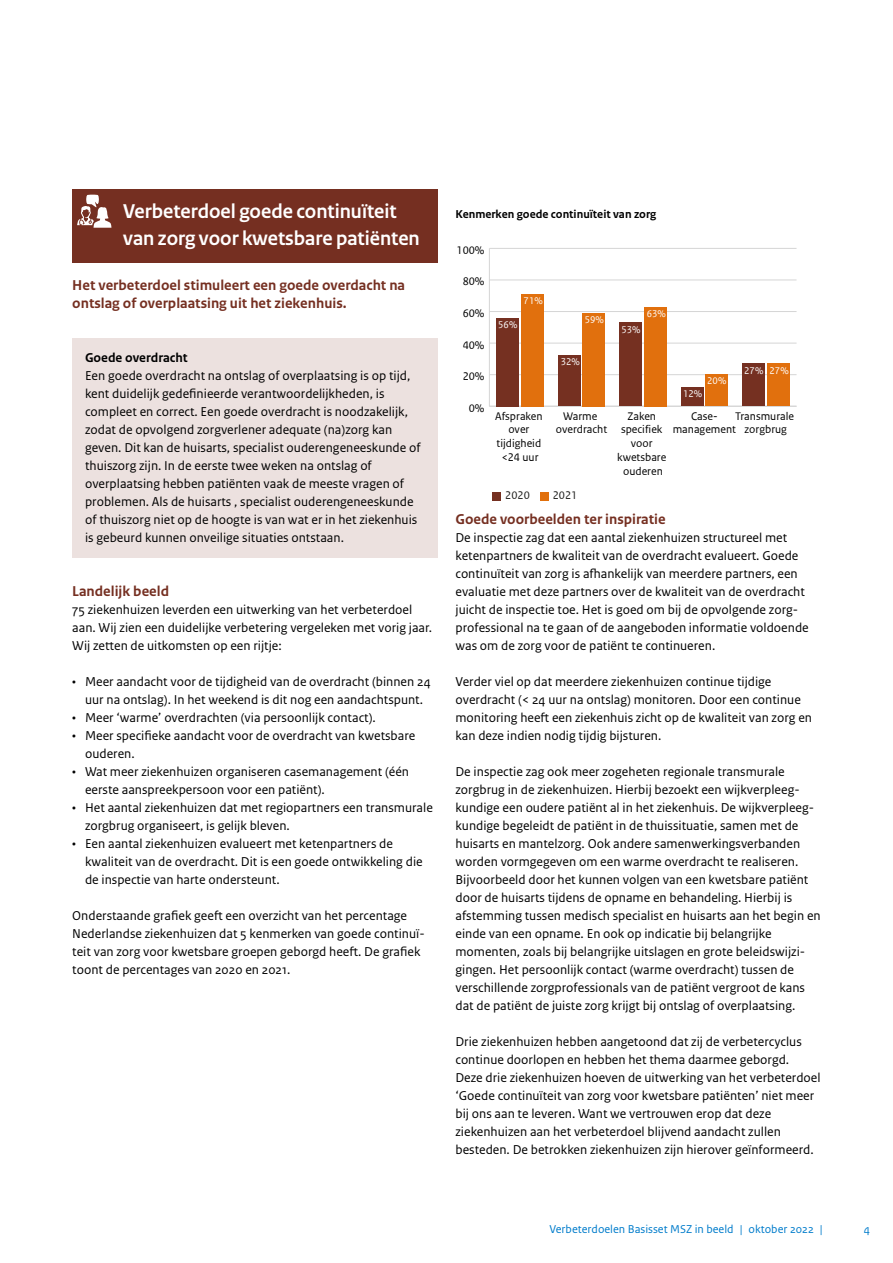
<style>
.page{position:relative;width:893px;height:1263px;background:#fff}
.page>*{position:absolute;margin:0;border:0;box-sizing:border-box;transform-origin:0 0}
.H2_04_RO_Paragraafko{font:700 21px/27px "Rijksoverheid Sans Heading";color:#fff}
.P_05_RO_Alineakop_Sa{font:700 15px/18px "Rijksoverheid Sans Text";color:#752f21}
.P_10_RO_Broodtekst_S{font:13.5px/18px "Rijksoverheid Sans Text";color:#000}
.P_21_RO_Kader_Broodt{font:13.5px/18px "Rijksoverheid Sans Text";color:#000}
.P_21_RO_Kader_Broodt-2{font:700 13.5px "Rijksoverheid Sans Text";color:#000}
.t1{font:12px "Rijksoverheid Sans Text";color:#007ccb}
.P_07_RO_Figuurtitel{font:700 12px "Rijksoverheid Sans Text";color:#000}
.t2{font:11.55px/14px "Rijksoverheid Sans Text TT Regular 2";color:#000;text-align:center}
.t3{font:11.55px "Rijksoverheid Sans Text TT";color:#000}
.t4{font:11.55px "Rijksoverheid Sans Text TT";color:#1d1d1b}
.t5{font:10.2px "Rijksoverheid Sans Text TT";color:#fff}
</style>
<div class="page">
<div style="left:72px;top:189px;width:365px;height:74px;background:#752f21"></div>
<div style="left:72px;top:338px;width:365px;height:39px;background:#ece1df"></div>
<div style="left:72px;top:356px;width:365px;height:201px;background:#ece1df"></div>
<svg style="left:77px;top:195px;width:34px;height:33px"></svg>
<hr style="left:489px;top:248px;width:1px;height:158px;background:#d5d5d5">
<hr style="left:489px;top:406px;width:307px;height:1px;background:#d5d5d5">
<hr style="left:489px;top:374px;width:307px;height:1px;background:#d5d5d5">
<hr style="left:489px;top:343px;width:307px;height:1px;background:#d5d5d5">
<hr style="left:489px;top:311px;width:307px;height:1px;background:#d5d5d5">
<hr style="left:489px;top:280px;width:307px;height:1px;background:#d5d5d5">
<hr style="left:489px;top:248px;width:307px;height:1px;background:#d5d5d5">
<div style="left:521px;top:294px;width:22px;height:112px;background:#e1700d"></div>
<div style="left:583px;top:313px;width:22px;height:93px;background:#e1700d"></div>
<div style="left:644px;top:307px;width:22px;height:99px;background:#e1700d"></div>
<div style="left:706px;top:375px;width:22px;height:31px;background:#e1700d"></div>
<div style="left:767px;top:364px;width:22px;height:42px;background:#e1700d"></div>
<div style="left:497px;top:318px;width:22px;height:88px;background:#753021"></div>
<div style="left:558px;top:356px;width:22px;height:50px;background:#753021"></div>
<div style="left:620px;top:323px;width:22px;height:83px;background:#753021"></div>
<div style="left:681px;top:387px;width:22px;height:19px;background:#753021"></div>
<div style="left:742px;top:364px;width:23px;height:42px;background:#753021"></div>
<div style="left:492px;top:492px;width:9px;height:9px;background:#753021"></div>
<div style="left:540px;top:492px;width:8px;height:9px;background:#e1700d"></div>
<h2 class="H2_04_RO_Paragraafko" style="left:123px;top:198px;width:298px">Verbeterdoel goede continuïteit van zorg voor kwetsbare patiënten</h2>
<p class="P_05_RO_Alineakop_Sa" style="left:72px;top:276px;width:334px">Het verbeterdoel stimuleert een goede overdacht na ontslag of overplaatsing uit het ziekenhuis.</p>
<p class="P_21_RO_Kader_Broodt-2" style="left:85px;top:350px;width:104px">Goede overdracht</p>
<p class="P_21_RO_Kader_Broodt" style="left:85px;top:367px;width:337px">Een goede overdracht na ontslag of overplaatsing is op tijd, kent duidelijk gedefinieerde verantwoordelijkheden, is compleet en correct. Een goede overdracht is noodzakelijk, zodat de opvolgend zorgverlener adequate (na)zorg kan geven. Dit kan de huisarts, specialist ouderengeneeskunde of thuiszorg zijn. In de eerste twee weken na ontslag of overplaatsing hebben patiënten vaak de meeste vragen of problemen. Als de huisarts , specialist ouderengeneeskunde of thuiszorg niet op de hoogte is van wat er in het ziekenhuis is gebeurd kunnen onveilige situaties ontstaan.</p>
<p class="P_05_RO_Alineakop_Sa" style="left:72px;top:582px;width:98px">Landelijk beeld</p>
<p class="P_10_RO_Broodtekst_S" style="left:72px;top:601px;width:361px">75 ziekenhuizen leverden een uitwerking van het verbeterdoel aan. Wij zien een duidelijke verbetering vergeleken met vorig jaar.<br>Wij zetten de uitkomsten op een rijtje:</p>
<p class="P_10_RO_Broodtekst_S" style="left:72px;top:673px;width:360px;text-align:center">• Meer aandacht voor de tijdigheid van de overdracht (binnen 24 uur na ontslag). In het weekend is dit nog een aandachtspunt.</p>
<p class="P_10_RO_Broodtekst_S" style="left:72px;top:709px;width:305px">• Meer ‘warme’ overdrachten (via persoonlijk contact).</p>
<p class="P_10_RO_Broodtekst_S" style="left:85px;top:727px;width:332px;text-indent:-13px">• Meer specifieke aandacht voor de overdracht van kwetsbare ouderen.</p>
<p class="P_10_RO_Broodtekst_S" style="left:85px;top:763px;width:326px;text-indent:-13px">• Wat meer ziekenhuizen organiseren casemanagement (één eerste aanspreekpersoon voor een patiënt).</p>
<p class="P_10_RO_Broodtekst_S" style="left:85px;top:799px;width:349px;text-indent:-13px">• Het aantal ziekenhuizen dat met regiopartners een transmurale zorgbrug organiseert, is gelijk bleven.</p>
<p class="P_10_RO_Broodtekst_S" style="left:85px;top:835px;width:339px;text-indent:-13px">• Een aantal ziekenhuizen evalueert met ketenpartners de kwaliteit van de overdracht. Dit is een goede ontwikkeling die de inspectie van harte ondersteunt.</p>
<p class="P_10_RO_Broodtekst_S" style="left:72px;top:907px;width:354px">Onderstaande grafiek geeft een overzicht van het percentage Nederlandse ziekenhuizen dat 5 kenmerken van goede continuï&shy;teit van zorg voor kwetsbare groepen geborgd heeft. De grafiek toont de percentages van 2020 en 2021.</p>
<p class="P_07_RO_Figuurtitel" style="left:455px;top:207px;width:202px">Kenmerken goede continuïteit van zorg</p>
<p class="t3" style="left:457px;top:243px;width:30px">100%</p>
<p class="t3" style="left:463px;top:275px;width:23px">80%</p>
<p class="t3" style="left:463px;top:307px;width:23px">60%</p>
<p class="t3" style="left:463px;top:338px;width:23px">40%</p>
<p class="t3" style="left:463px;top:370px;width:23px">20%</p>
<p class="t3" style="left:469px;top:401px;width:17px">0%</p>
<p class="t5" style="left:524px;top:294px;width:21px">71%</p>
<p class="t5" style="left:498px;top:319px;width:21px">56%</p>
<p class="t5" style="left:585px;top:314px;width:21px">59%</p>
<p class="t5" style="left:561px;top:356px;width:21px">32%</p>
<p class="t2" style="left:495px;top:409px;width:49px">Afspraken over tijdigheid</p>
<p class="t3" style="left:502px;top:451px;width:38px">&lt;24 uur</p>
<p class="t4" style="left:505px;top:488px;width:26px">2020</p>
<p class="t4" style="left:553px;top:488px;width:26px">2021</p>
<p class="t2" style="left:556px;top:409px;width:53px">Warme overdracht</p>
<p class="t5" style="left:647px;top:308px;width:21px">63%</p>
<p class="t5" style="left:621px;top:324px;width:21px">53%</p>
<p class="t5" style="left:707px;top:375px;width:21px">20%</p>
<p class="t5" style="left:683px;top:387px;width:21px">12%</p>
<p class="t5" style="left:744px;top:364px;width:46px">27% 27%</p>
<p class="t2" style="left:617px;top:409px;width:51px">Zaken specifiek voor kwetsbare ouderen</p>
<p class="t2" style="left:735px;top:409px;width:61px">Transmurale zorgbrug</p>
<p class="t2" style="left:673px;top:409px;width:65px">Case&shy;management</p>
<p class="P_05_RO_Alineakop_Sa" style="left:455px;top:510px;width:212px">Goede voorbeelden ter inspiratie</p>
<p class="P_10_RO_Broodtekst_S" style="left:455px;top:529px;width:355px">De inspectie zag dat een aantal ziekenhuizen structureel met ketenpartners de kwaliteit van de overdracht evalueert. Goede continuïteit van zorg is afhankelijk van meerdere partners, een evaluatie met deze partners over de kwaliteit van de overdracht juicht de inspectie toe. Het is goed om bij de opvolgende zorg&shy;professional na te gaan of de aangeboden informatie voldoende was om de zorg voor de patiënt te continueren.</p>
<p class="P_10_RO_Broodtekst_S" style="left:455px;top:673px;width:358px">Verder viel op dat meerdere ziekenhuizen continue tijdige overdracht (&lt; 24 uur na ontslag) monitoren. Door een continue monitoring heeft een ziekenhuis zicht op de kwaliteit van zorg en kan deze indien nodig tijdig bijsturen.</p>
<p class="P_10_RO_Broodtekst_S" style="left:455px;top:763px;width:367px">De inspectie zag ook meer zogeheten regionale transmurale zorgbrug in de ziekenhuizen. Hierbij bezoekt een wijkverpleeg&shy;kundige een oudere patiënt al in het ziekenhuis. De wijkverpleeg&shy;kundige begeleidt de patiënt in de thuissituatie, samen met de huisarts en mantelzorg. Ook andere samenwerkingsverbanden worden vormgegeven om een warme overdracht te realiseren.<br>Bijvoorbeeld door het kunnen volgen van een kwetsbare patiënt door de huisarts tijdens de opname en behandeling. Hierbij is afstemming tussen medisch specialist en huisarts aan het begin en einde van een opname. En ook op indicatie bij belangrijke momenten, zoals bij belangrijke uitslagen en grote beleidswijzi&shy;gingen. Het persoonlijk contact (warme overdracht) tussen de verschillende zorgprofessionals van de patiënt vergroot de kans dat de patiënt de juiste zorg krijgt bij ontslag of overplaatsing.</p>
<p class="P_10_RO_Broodtekst_S" style="left:455px;top:1033px;width:367px">Drie ziekenhuizen hebben aangetoond dat zij de verbetercyclus continue doorlopen en hebben het thema daarmee geborgd.<br>Deze drie ziekenhuizen hoeven de uitwerking van het verbeterdoel ‘Goede continuïteit van zorg voor kwetsbare patiënten’ niet meer bij ons aan te leveren. Want we vertrouwen erop dat deze ziekenhuizen aan het verbeterdoel blijvend aandacht zullen besteden. De betrokken ziekenhuizen zijn hierover geïnformeerd.</p>
<p class="t1" style="left:549px;top:1222px;width:275px">Verbeterdoelen Basisset MSZ in beeld | oktober 2022 |</p>
<p class="t1" style="left:864px;top:1222px;width:8px">4</p>
</div>
